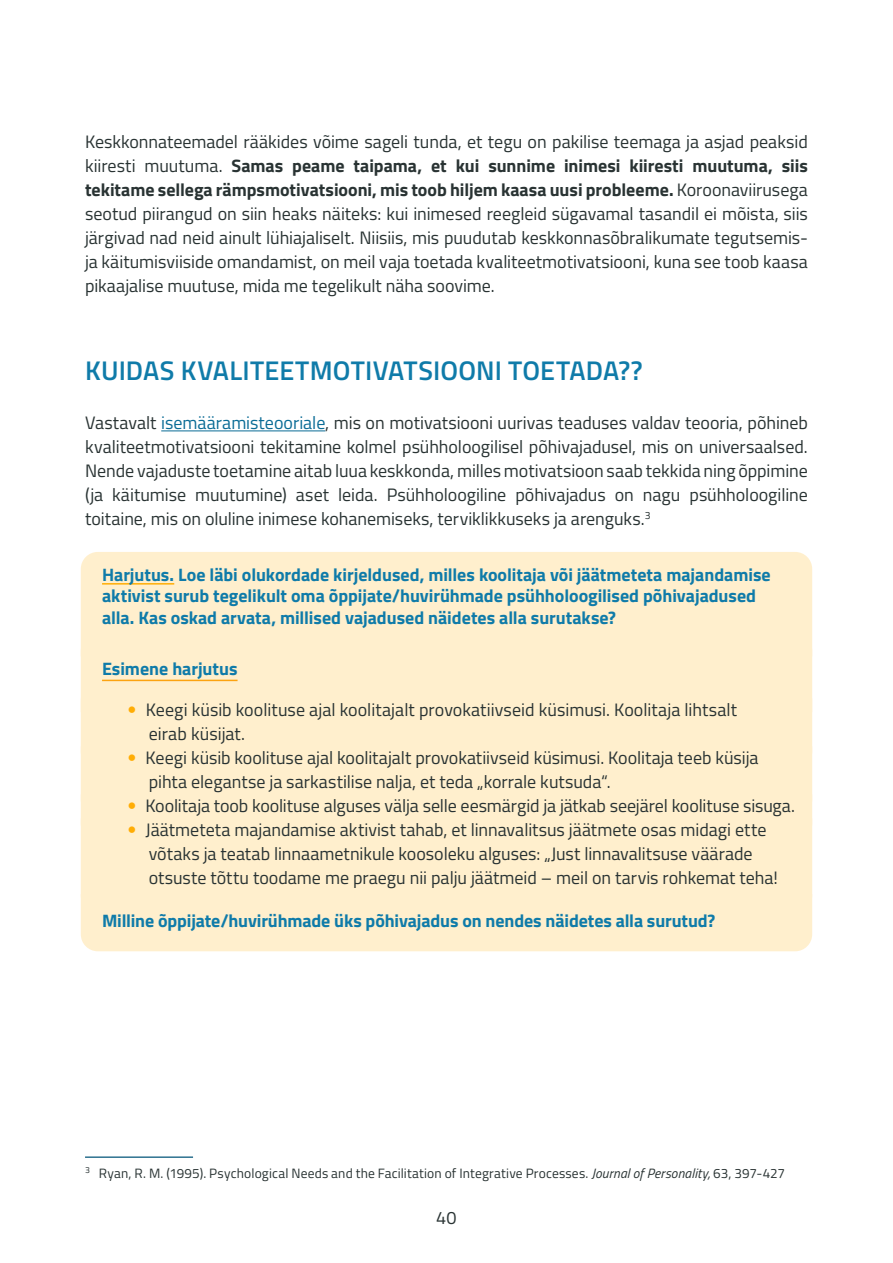
<style>
.page{position:relative;width:893px;height:1263px;background:#fff}
.page>*{position:absolute;margin:0;border:0;box-sizing:border-box;transform-origin:0 0}
.t1{font:600 27px "Titillium Web";letter-spacing:.005em;color:#0f7ba9}
.t2{font:18px/24px "Titillium Web";color:#293333}
.t3{font:700 18px/21.6px "Titillium Web";letter-spacing:-.005em;color:#0f7ba9}
.t4{font:13.5px "Titillium Web";letter-spacing:.01em;color:#293333}
.s1{font-weight:700}
.s2{color:#0b6c96}
.s3{font-family:"Avenir";font-weight:800;color:#ffad05}
.s4{font-style:italic}
</style>
<div class="page">
<hr style="left:161px;top:431px;width:164px;height:1px;background:#0b6c96">
<div style="left:81px;top:552px;width:731px;height:82px;background:#ffefcd"></div>
<hr style="left:102px;top:583px;width:72px;height:2px;background:#ffad05">
<div style="left:81px;top:634px;width:731px;height:62px;background:#ffefcd"></div>
<hr style="left:102px;top:680px;width:136px;height:1px;background:#fca311">
<div style="left:81px;top:683px;width:731px;height:86px;background:#ffefcd;border-radius:17px"></div>
<div style="left:81px;top:731px;width:731px;height:86px;background:#ffefcd;border-radius:17px"></div>
<div style="left:81px;top:779px;width:731px;height:62px;background:#ffefcd;border-radius:17px"></div>
<div style="left:81px;top:803px;width:731px;height:110px;background:#ffefcd;border-radius:17px"></div>
<div style="left:81px;top:900px;width:731px;height:51px;background:#ffefcd"></div>
<hr style="left:85px;top:1156px;width:108px;height:2px;background:#2d728f">
<p class="t2" style="left:85px;top:129px;width:724px;text-align:justify">Keskkonnateemadel rääkides võime sageli tunda, et tegu on pakilise teemaga ja asjad peaksid kiiresti muutuma. <span class="s1">Samas peame taipama, et kui sunnime inimesi kiiresti muutuma, siis tekitame sellega rämpsmotivatsiooni, mis toob hiljem kaasa uusi probleeme.</span> Koroonaviirusega seotud piirangud on siin heaks näiteks: kui inimesed reegleid sügavamal tasandil ei mõista, siis järgivad nad neid ainult lühiajaliselt. Niisiis, mis puudutab keskkonnasõbralikumate tegutsemis&shy;ja käitumisviiside omandamist, on meil vaja toetada kvaliteetmotivatsiooni, kuna see toob kaasa pikaajalise muutuse, mida me tegelikult näha soovime.</p>
<h1 class="t1" style="left:85px;top:350px;width:559px">KUIDAS KVALITEETMOTIVATSIOONI TOETADA??</h1>
<p class="t2" style="left:85px;top:410px;width:724px;text-align:justify">Vastavalt <span class="s2">isemääramisteooriale</span>, mis on motivatsiooni uurivas teaduses valdav teooria, põhineb kvaliteetmotivatsiooni tekitamine kolmel psühholoogilisel põhivajadusel, mis on universaalsed.<br>Nende vajaduste toetamine aitab luua keskkonda, milles motivatsioon saab tekkida ning õppimine (ja käitumise muutumine) aset leida. Psühholoogiline põhivajadus on nagu psühholoogiline toitaine, mis on oluline inimese kohanemiseks, terviklikkuseks ja arenguks.<sup>3</sup></p>
<p class="t3" style="left:102px;top:563px;width:670px">Harjutus. Loe läbi olukordade kirjeldused, milles koolitaja või jäätmeteta majandamise aktivist surub tegelikult oma õppijate/huvirühmade psühholoogilised põhivajadused alla. Kas oskad arvata, millised vajadused näidetes alla surutakse?</p>
<p class="t3" style="left:102px;top:657px;width:137px">Esimene harjutus</p>
<p class="t2" style="left:149px;top:697px;width:590px;text-indent:-21px"><span class="s3">•</span> Keegi küsib koolituse ajal koolitajalt provokatiivseid küsimusi. Koolitaja lihtsalt eirab küsijat.</p>
<p class="t2" style="left:149px;top:745px;width:611px;text-indent:-21px"><span class="s3">•</span> Keegi küsib koolituse ajal koolitajalt provokatiivseid küsimusi. Koolitaja teeb küsija pihta elegantse ja sarkastilise nalja, et teda „korrale kutsuda“.</p>
<p class="t2" style="left:128px;top:793px;width:669px"><span class="s3">•</span> Koolitaja toob koolituse alguses välja selle eesmärgid ja jätkab seejärel koolituse sisuga.</p>
<p class="t2" style="left:149px;top:817px;width:630px;text-indent:-21px"><span class="s3">•</span> Jäätmeteta majandamise aktivist tahab, et linnavalitsus jäätmete osas midagi ette võtaks ja teatab linnaametnikule koosoleku alguses: „Just linnavalitsuse väärade otsuste tõttu toodame me praegu nii palju jäätmeid – meil on tarvis rohkemat teha!</p>
<p class="t3" style="left:102px;top:909px;width:615px">Milline õppijate/huvirühmade üks põhivajadus on nendes näidetes alla surutud?</p>
<p class="t4" style="left:85px;top:1163px;width:701px"><sup>3</sup> Ryan, R. M. (1995). Psychological Needs and the Facilitation of Integrative Processes. <span class="s4">Journal of Personality,</span> 63, 397-427</p>
<p class="t2" style="left:436px;top:1205px;width:22px">40</p>
</div>
